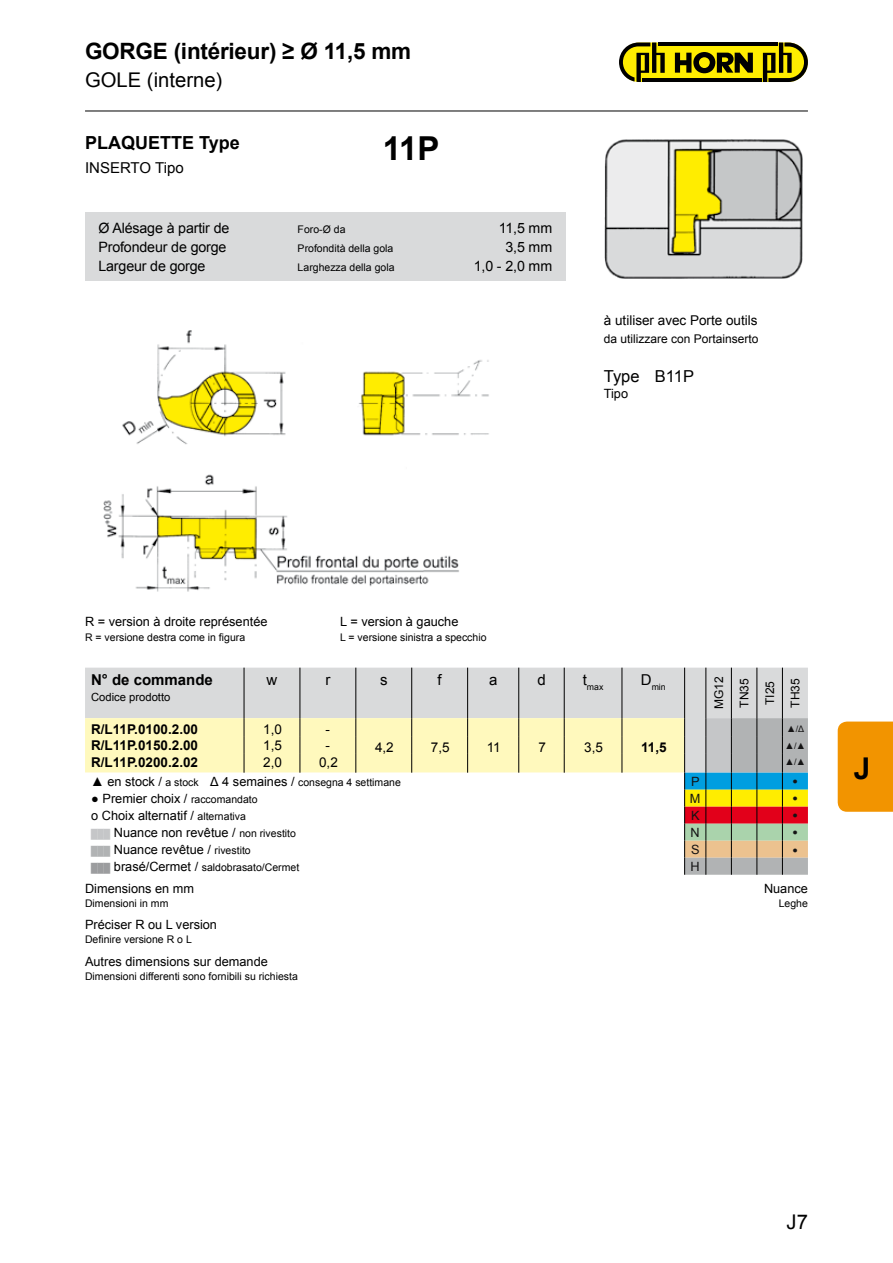
<style>
.page{position:relative;width:893px;height:1263px;background:#fff}
.page>*{position:absolute;margin:0;border:0;box-sizing:border-box;transform-origin:0 0}
.t1{font:700 33px "Arial";color:#000}
.t2{font:700 30px "Arial";color:#000}
.t3{font:700 22.5px "Arial";letter-spacing:-.01em;color:#000}
.t4{font:20.25px "Arial";color:#000}
.t5{font:700 18px "Arial";color:#000}
.t6{font:16.5px "Arial";color:#000}
.t7{font:15px "Arial";color:#000}
.t8{font:700 15px "Arial";color:#000}
.t9{font:14.25px/19.2px "Arial";letter-spacing:-.01em;color:#000}
.t10{font:700 13.5px "Arial";color:#000}
.t11{font:13.5px "Arial";color:#000}
.t12{font:12.75px "Arial";color:#000}
.t13{font:12.75px "Arial";color:#141314}
.t14{font:12px/25.5px "Arial";color:#000}
.t15{font:11.25px "Arial";color:#000}
.t16{font:10.5px/19.2px "Arial";color:#000}
.t17{font:9px "Arial";color:#141314}
.t18{font:8.7px "Arial";color:#000}
.s1{font-size:12.75px}
.s2{font-size:10.5px}
.s3{font-size:9px;color:#c5c6c8}
.s4{font-size:9px;color:#b1b3b4}
.s5{font-size:9px;color:#9c9d9f}
</style>
<div class="page">
<div style="left:85px;top:668px;width:723px;height:50px;background:#d9dadb"></div>
<hr style="left:244px;top:668px;width:1px;height:50px;background:#000">
<hr style="left:300px;top:668px;width:1px;height:50px;background:#000">
<hr style="left:356px;top:668px;width:1px;height:50px;background:#000">
<hr style="left:411px;top:668px;width:1px;height:50px;background:#000">
<hr style="left:467px;top:668px;width:1px;height:50px;background:#000">
<hr style="left:518px;top:668px;width:1px;height:50px;background:#000">
<hr style="left:564px;top:668px;width:1px;height:50px;background:#000">
<hr style="left:622px;top:668px;width:1px;height:50px;background:#000">
<hr style="left:684px;top:668px;width:1px;height:50px;background:#000">
<hr style="left:706px;top:668px;width:1px;height:50px;background:#000">
<hr style="left:731px;top:668px;width:1px;height:50px;background:#000">
<hr style="left:757px;top:668px;width:1px;height:50px;background:#000">
<hr style="left:782px;top:668px;width:1px;height:50px;background:#000">
<svg style="left:85px;top:718px;width:723px;height:157px"></svg>
<img style="left:103px;top:330px;width:386px;height:262px">
<img style="left:604px;top:139px;width:199px;height:140px">
<div style="left:85px;top:213px;width:481px;height:68px;background:#d9dadb"></div>
<div style="left:620px;top:43px;width:188px;height:39px;background:#ffed00;border-radius:20px"></div>
<svg style="left:675px;top:52px;width:78px;height:21px"></svg>
<hr style="left:658px;top:43px;width:120px;height:3px;background:#000">
<hr style="left:642px;top:78px;width:120px;height:4px;background:#000">
<svg style="left:619px;top:43px;width:46px;height:39px"></svg>
<svg style="left:763px;top:43px;width:45px;height:39px"></svg>
<hr style="left:85px;top:111px;width:723px;height:1px;background:#000">
<div style="left:838px;top:721px;width:55px;height:91px;background:#f29400"></div>
<h3 class="t3" style="left:85px;top:36px;width:328px">GORGE (intérieur) ≥ Ø 11,5 mm</h3>
<h3 class="t4" style="left:85px;top:67px;width:139px">GOLE (interne)</h3>
<h3 class="t5" style="left:85px;top:131px;width:156px">PLAQUETTE Type</h3>
<h3 class="t7" style="left:85px;top:157px;width:100px">INSERTO Tipo</h3>
<h1 class="t1" style="left:383px;top:126px;width:58px">11P</h1>
<h3 class="t9" style="left:98px;top:218px;width:133px">Ø Alésage à partir de<br>Profondeur de gorge<br>Largeur de gorge</h3>
<p class="t16" style="left:298px;top:219px;width:98px">Foro-Ø da<br>Profondità della gola<br>Larghezza della gola</p>
<h3 class="t9" style="left:474px;top:218px;width:80px;text-align:right">11,5 mm<br>3,5 mm<br>1,0 - 2,0 mm</h3>
<p class="t11" style="left:604px;top:311px;width:155px">à utiliser avec Porte outils</p>
<p class="t14" style="left:604px;top:326px;width:156px">da utilizzare con Portainserto</p>
<h3 class="t6" style="left:604px;top:365px;width:37px">Type</h3>
<p class="t12" style="left:604px;top:386px;width:26px">Tipo</p>
<h3 class="t6" style="left:655px;top:365px;width:41px">B11P</h3>
<p class="t12" style="left:85px;top:613px;width:184px">R = version à droite représentée</p>
<p class="t16" style="left:85px;top:628px;width:162px">R = versione destra come in figura</p>
<p class="t12" style="left:340px;top:613px;width:120px">L = version à gauche</p>
<p class="t16" style="left:340px;top:628px;width:148px">L = versione sinistra a specchio</p>
<h3 class="t8" style="left:91px;top:669px;width:123px">N° de commande</h3>
<p class="t15" style="left:91px;top:690px;width:81px">Codice prodotto</p>
<h3 class="t7" style="left:267px;top:669px;width:12px">w</h3>
<h3 class="t7" style="left:325px;top:669px;width:6px">r</h3>
<h3 class="t7" style="left:380px;top:669px;width:9px">s</h3>
<h3 class="t7" style="left:438px;top:669px;width:6px">f</h3>
<h3 class="t7" style="left:489px;top:669px;width:10px">a</h3>
<h3 class="t7" style="left:537px;top:669px;width:10px">d</h3>
<p class="t18" style="left:583px;top:681px;width:22px"><sup>t</sup>max</p>
<p class="t18" style="left:641px;top:681px;width:26px"><sup>D</sup>min</p>
<p class="t14" style="left:706px;top:709px;width:34px;rotate:-90deg">MG12<br>TN35<br>TI25<br>TH35</p>
<p class="t10" style="left:91px;top:720px;width:109px">R/L11P.0100.2.00</p>
<p class="t11" style="left:263px;top:720px;width:20px">1,0</p>
<p class="t11" style="left:326px;top:720px;width:6px">-</p>
<p class="t17" style="left:787px;top:723px;width:19px">▲/Δ</p>
<p class="t10" style="left:91px;top:736px;width:109px">R/L11P.0150.2.00</p>
<p class="t11" style="left:263px;top:737px;width:20px">1,5</p>
<p class="t11" style="left:326px;top:737px;width:6px">-</p>
<p class="t17" style="left:785px;top:740px;width:22px">▲/▲</p>
<p class="t10" style="left:91px;top:753px;width:109px">R/L11P.0200.2.02</p>
<p class="t11" style="left:263px;top:753px;width:20px">2,0</p>
<p class="t11" style="left:319px;top:753px;width:20px">0,2</p>
<p class="t17" style="left:785px;top:756px;width:22px">▲/▲</p>
<p class="t16" style="left:91px;top:773px;width:311px"><span class="s1">▲ en stock /</span> a stock <span class="s1">Δ 4 semaines /</span> consegna 4 settimane</p>
<p class="t13" style="left:691px;top:773px;width:10px">P</p>
<p class="t17" style="left:792px;top:775px;width:7px">●</p>
<p class="t12" style="left:91px;top:790px;width:168px">● Premier choix / <span class="s2">raccomandato</span></p>
<p class="t13" style="left:690px;top:790px;width:12px">M</p>
<p class="t17" style="left:792px;top:792px;width:7px">●</p>
<p class="t12" style="left:91px;top:807px;width:156px">ο Choix alternatif / <span class="s2">alternativa</span></p>
<p class="t13" style="left:691px;top:807px;width:10px">K</p>
<p class="t17" style="left:792px;top:809px;width:7px">●</p>
<p class="t12" style="left:91px;top:824px;width:206px"><span class="s3">███</span> Nuance non revêtue / <span class="s2">non rivestito</span></p>
<p class="t13" style="left:691px;top:824px;width:11px">N</p>
<p class="t17" style="left:792px;top:826px;width:7px">●</p>
<p class="t12" style="left:91px;top:841px;width:161px"><span class="s4">███</span> Nuance revêtue / <span class="s2">rivestito</span></p>
<p class="t13" style="left:691px;top:841px;width:10px">S</p>
<p class="t17" style="left:792px;top:843px;width:7px">●</p>
<p class="t16" style="left:91px;top:858px;width:210px"><span class="s5">███</span> <span class="s1">brasé/Cermet /</span> saldobrasato/Cermet</p>
<p class="t13" style="left:691px;top:858px;width:11px">H</p>
<p class="t11" style="left:375px;top:738px;width:20px">4,2</p>
<p class="t11" style="left:431px;top:738px;width:20px">7,5</p>
<p class="t11" style="left:487px;top:738px;width:16px">11</p>
<p class="t11" style="left:538px;top:738px;width:9px">7</p>
<p class="t11" style="left:584px;top:738px;width:20px">3,5</p>
<p class="t10" style="left:641px;top:738px;width:27px">11,5</p>
<p class="t12" style="left:85px;top:880px;width:111px">Dimensions en mm</p>
<p class="t16" style="left:85px;top:894px;width:85px">Dimensioni in mm</p>
<p class="t12" style="left:85px;top:916px;width:134px">Préciser R ou L version</p>
<p class="t16" style="left:85px;top:930px;width:108px">Definire versione R o L</p>
<p class="t12" style="left:85px;top:953px;width:184px">Autres dimensions sur demande</p>
<p class="t16" style="left:85px;top:967px;width:214px">Dimensioni differenti sono fornibili su richiesta</p>
<p class="t12" style="left:764px;top:880px;width:45px">Nuance</p>
<p class="t16" style="left:779px;top:894px;width:31px">Leghe</p>
<h2 class="t2" style="left:854px;top:749px;width:18px">J</h2>
<h3 class="t4" style="left:786px;top:1209px;width:23px">J7</h3>
</div>
